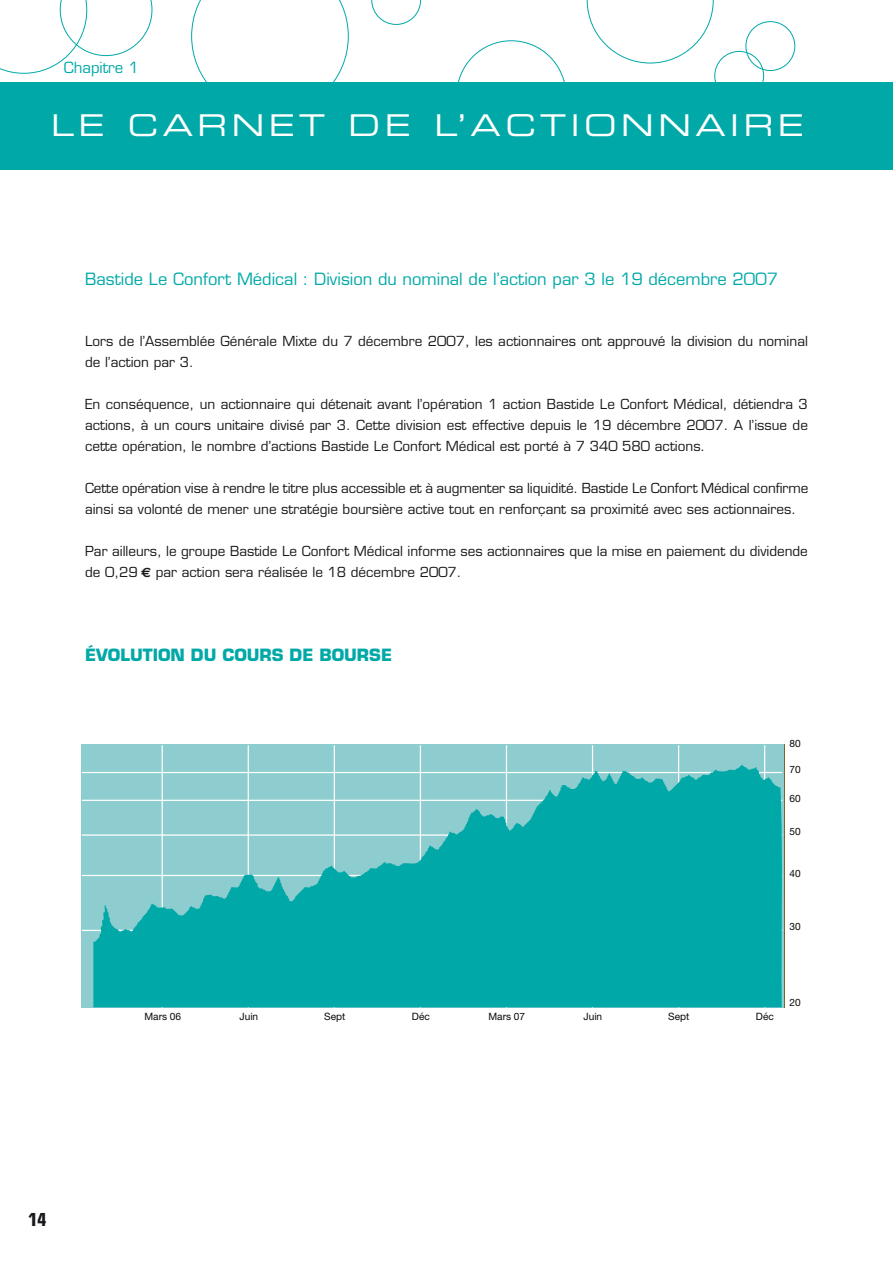
<style>
.page{position:relative;width:893px;height:1263px;background:#fff}
.page>*{position:absolute;margin:0;border:0;box-sizing:border-box;transform-origin:0 0}
.t1{font:30px "Eurostile Extended Two";letter-spacing:.15em;color:#fff}
.t2{font:700 condensed 18px "Eurostile";color:#19171a}
.t3{font:16.5px "Eurostile";color:#00a9a8}
.t4{font:700 16.5px "Eurostile";color:#00a9a8}
.t5{font:15px "Eurostile";color:#00a9a8}
.t6{font:13.5px/21px "Eurostile";color:#19171a}
.t7{font:10.05px "Helvetica Neue";color:#070a0a}
.s1{font-family:"Euro Sans";font-weight:700}
</style>
<div class="page">
<svg style="left:587px;top:0;width:127px;height:63px"></svg>
<svg style="left:0;top:0;width:152px;height:74px"></svg>
<svg style="left:191px;top:0;width:158px;height:82px"></svg>
<svg style="left:371px;top:0;width:50px;height:25px"></svg>
<div style="left:745px;top:21px;width:50px;height:50px;border:1px solid #00a9a8;border-radius:50%"></div>
<div style="left:0;top:82px;width:893px;height:88px;background:#00a9a8"></div>
<div style="left:714px;top:51px;width:50px;height:50px;border:1px solid #00a9a8;border-radius:50%"></div>
<div style="left:82px;top:744px;width:702px;height:263px;background:#8dcccf"></div>
<hr style="left:162px;top:745px;width:1px;height:263px;background:#fff">
<hr style="left:248px;top:745px;width:1px;height:263px;background:#fff">
<hr style="left:334px;top:745px;width:1px;height:263px;background:#fff">
<hr style="left:420px;top:745px;width:1px;height:263px;background:#fff">
<hr style="left:506px;top:745px;width:1px;height:263px;background:#fff">
<hr style="left:592px;top:745px;width:1px;height:263px;background:#fff">
<hr style="left:678px;top:745px;width:1px;height:263px;background:#fff">
<hr style="left:764px;top:745px;width:1px;height:263px;background:#fff">
<hr style="left:82px;top:772px;width:700px;height:1px;background:#fff">
<hr style="left:82px;top:800px;width:700px;height:1px;background:#fff">
<hr style="left:82px;top:875px;width:700px;height:1px;background:#fff">
<hr style="left:82px;top:930px;width:700px;height:1px;background:#fff">
<hr style="left:82px;top:834px;width:700px;height:2px;background:#fff">
<svg style="left:93px;top:765px;width:690px;height:242px;fill:#00a9a8"></svg>
<p class="t5" style="left:64px;top:59px;width:77px">Chapitre 1</p>
<h1 class="t1" style="left:51px;top:105px;width:754px">LE CARNET DE L’ACTIONNAIRE</h1>
<p class="t3" style="left:85px;top:269px;width:694px">Bastide Le Confort Médical : Division du nominal de l’action par 3 le 19 décembre 2007</p>
<p class="t6" style="left:85px;top:330px;width:724px">Lors de l’Assemblée Générale Mixte du 7 décembre 2007, les actionnaires ont approuvé la division du nominal de l’action par 3.</p>
<p class="t6" style="left:85px;top:393px;width:724px;text-align:justify">En conséquence, un actionnaire qui détenait avant l’opération 1 action Bastide Le Confort Médical, détiendra 3 actions, à un cours unitaire divisé par 3. Cette division est effective depuis le 19 décembre 2007. A l’issue de cette opération, le nombre d’actions Bastide Le Confort Médical est porté à 7 340 580 actions.</p>
<p class="t6" style="left:85px;top:477px;width:725px">Cette opération vise à rendre le titre plus accessible et à augmenter sa liquidité. Bastide Le Confort Médical confirme ainsi sa volonté de mener une stratégie boursière active tout en renforçant sa proximité avec ses actionnaires.</p>
<p class="t6" style="left:85px;top:540px;width:724px">Par ailleurs, le groupe Bastide Le Confort Médical informe ses actionnaires que la mise en paiement du dividende de 0,29 <span class="s1">€</span> par action sera réalisée le 18 décembre 2007.</p>
<p class="t4" style="left:85px;top:644px;width:24px">ÉVOLUTION</p>
<p class="t4" style="left:191px;top:644px;width:45px">DU COURS</p>
<p class="t4" style="left:290px;top:644px;width:55px">DE BOURSE</p>
<p class="t7" style="left:789px;top:737px;width:13px">80</p>
<p class="t7" style="left:789px;top:763px;width:13px">70</p>
<p class="t7" style="left:789px;top:792px;width:13px">60</p>
<p class="t7" style="left:789px;top:826px;width:13px">50</p>
<p class="t7" style="left:789px;top:868px;width:13px">40</p>
<p class="t7" style="left:789px;top:921px;width:13px">30</p>
<p class="t7" style="left:145px;top:1010px;width:38px">Mars 06</p>
<p class="t7" style="left:239px;top:1010px;width:20px">Juin</p>
<p class="t7" style="left:324px;top:1010px;width:23px">Sept</p>
<p class="t7" style="left:412px;top:1010px;width:19px">Déc</p>
<p class="t7" style="left:488px;top:1010px;width:38px">Mars 07</p>
<p class="t7" style="left:583px;top:1010px;width:20px">Juin</p>
<p class="t7" style="left:668px;top:1010px;width:23px">Sept</p>
<p class="t7" style="left:756px;top:1010px;width:19px">Déc</p>
<p class="t7" style="left:789px;top:996px;width:13px">20</p>
<h2 class="t2" style="left:28px;top:1208px;width:19px">14</h2>
</div>
